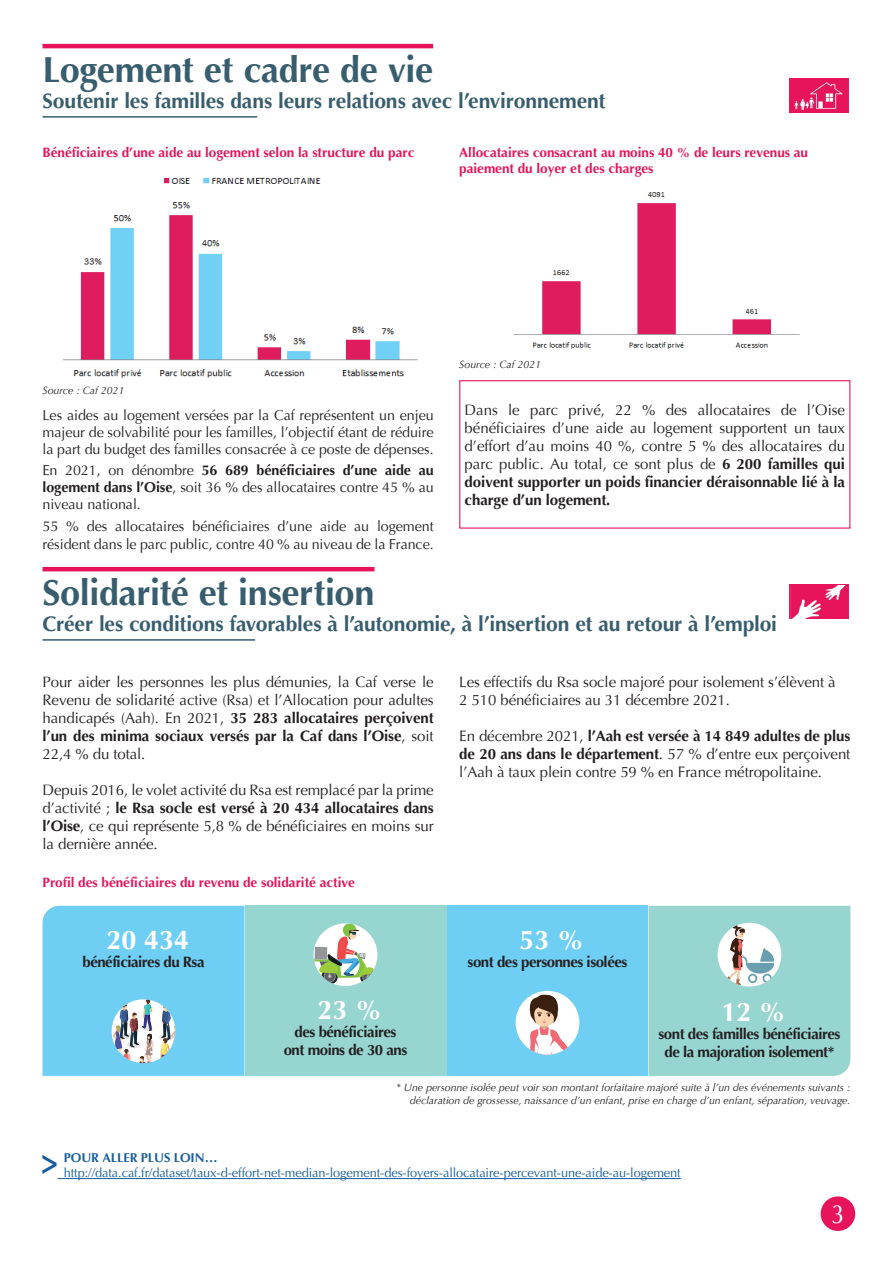
<style>
.page{position:relative;width:893px;height:1263px;background:#fff}
.page>*{position:absolute;margin:0;border:0;box-sizing:border-box;transform-origin:0 0}
.t1{font:700 37.2px "Optima";color:#175d9e;scale:.75 1}
.t2{font:700 36px "Optima";letter-spacing:-.01em;color:#375d6e}
.t3{font:700 27px "Optima";color:#fff}
.t4{font:26.4px "CG Omega";color:#fff;scale:.91 1}
.t5{font:700 21px "Optima";letter-spacing:-.005em;color:#375d6e}
.t6{font:15px/18px "Optima";letter-spacing:-.005em;color:#231f20;text-align:justify}
.t7{font:700 15px/18px "Optima";letter-spacing:-.03em;color:#231f20;text-align:center}
.t8{font:14.25px/17.1px "Optima";letter-spacing:-.005em;color:#231f20;text-align:justify}
.t9{font:700 13.5px/16.2px "Optima";color:#e7135b}
.t10{font:12.75px "Optima";letter-spacing:-.005em;color:#175d9e}
.t11{font:700 12.75px "Optima";letter-spacing:-.005em;color:#175d9e}
.t12{font:italic 10.5px/12.6px "Optima";color:#231f20;text-align:right}
.s1{font-weight:700}
</style>
<div class="page">
<div style="left:821px;top:1196px;width:34px;height:35px;background:#e7135b;border-radius:50%"></div>
<div style="left:459px;top:380px;width:391px;height:149px;border:1px solid #e7185c"></div>
<hr style="left:43px;top:44px;width:390px;height:4px;background:#e7135b">
<hr style="left:43px;top:116px;width:214px;height:2px;background:#375d6e">
<div style="left:787px;top:76px;width:63px;height:38px;background:linear-gradient(to right,#e7135b,#e7135b)"></div>
<div style="left:789px;top:78px;width:59px;height:34px;background:#e7135b"></div>
<img style="left:794px;top:82px;width:49px;height:28px">
<hr style="left:43px;top:567px;width:331px;height:4px;background:#e7135b">
<hr style="left:43px;top:639px;width:212px;height:2px;background:#375d6e">
<div style="left:787px;top:583px;width:63px;height:38px;background:linear-gradient(to right,#fff,#fff)"></div>
<div style="left:789px;top:585px;width:59px;height:34px;background:#e33270"></div>
<img style="left:791px;top:585px;width:56px;height:34px">
<img style="left:62px;top:177px;width:356px;height:201px">
<div style="left:446px;top:906px;width:202px;height:170px;background:#6fcef4"></div>
<div style="left:244px;top:906px;width:202px;height:170px;background:#96d5d0"></div>
<svg style="left:43px;top:906px;width:201px;height:170px"></svg>
<div style="left:516px;top:991px;width:63px;height:63px;background:#fff;border-radius:50%"></div>
<svg style="left:528px;top:994px;width:51px;height:60px"></svg>
<hr style="left:314px;top:959px;width:14px;height:3px;background:#80c241">
<div style="left:315px;top:947px;width:12px;height:13px;background:#939696"></div>
<svg style="left:319px;top:923px;width:58px;height:63px"></svg>
<svg style="left:648px;top:906px;width:202px;height:170px"></svg>
<img style="left:513px;top:192px;width:287px;height:157px">
<hr style="left:58px;top:1178px;width:623px;height:1px;background:#175d9e">
<h2 class="t2" style="left:43px;top:50px;width:392px">Logement et cadre de vie</h2>
<h3 class="t5" style="left:43px;top:88px;width:564px">Soutenir les familles dans leurs relations avec l’environnement</h3>
<p class="t9" style="left:43px;top:145px;width:373px">Bénéficiaires d’une aide au logement selon la structure du parc</p>
<p class="t9" style="left:459px;top:145px;width:350px">Allocataires consacrant au moins 40 % de leurs revenus au paiement du loyer et des charges</p>
<p class="t12" style="left:43px;top:384px;width:83px">Source : Caf 2021</p>
<p class="t8" style="left:43px;top:406px;width:393px">Les aides au logement versées par la Caf représentent un enjeu majeur de solvabilité pour les familles, l’objectif étant de réduire la part du budget des familles consacrée à ce poste de dépenses.</p>
<p class="t8" style="left:43px;top:462px;width:393px">En 2021, on dénombre <span class="s1">56 689 bénéficiaires d’une aide au logement dans l’Oise</span>, soit 36 % des allocataires contre 45 % au niveau national.</p>
<p class="t8" style="left:43px;top:517px;width:393px;line-height:18px">55 % des allocataires bénéficiaires d’une aide au logement résident dans le parc public, contre 40 % au niveau de la France.</p>
<p class="t12" style="left:459px;top:358px;width:83px">Source : Caf 2021</p>
<p class="t6" style="left:465px;top:401px;width:382px">Dans le parc privé, 22 % des allocataires de l’Oise bénéficiaires d’une aide au logement supportent un taux d’effort d’au moins 40 %, contre 5 % des allocataires du parc public. Au total, ce sont plus de <span class="s1">6 200 familles qui doivent supporter un poids financier déraisonnable lié à la charge d’un logement.</span></p>
<h2 class="t2" style="left:43px;top:573px;width:333px">Solidarité et insertion</h2>
<h3 class="t5" style="left:43px;top:611px;width:736px">Créer les conditions favorables à l’autonomie, à l’insertion et au retour à l’emploi</h3>
<p class="t6" style="left:43px;top:674px;width:393px">Pour aider les personnes les plus démunies, la Caf verse le Revenu de solidarité active (Rsa) et l’Allocation pour adultes handicapés (Aah). En 2021, <span class="s1">35 283 allocataires perçoivent l’un des minima sociaux versés par la Caf dans l’Oise</span>, soit 22,4 % du total.</p>
<p class="t6" style="left:43px;top:782px;width:393px">Depuis 2016, le volet activité du Rsa est remplacé par la prime d’activité ; <span class="s1">le Rsa socle est versé à 20 434 allocataires dans l’Oise</span>, ce qui représente 5,8 % de bénéficiaires en moins sur la dernière année.</p>
<p class="t9" style="left:43px;top:874px;width:314px">Profil des bénéficiaires du revenu de solidarité active</p>
<h3 class="t3" style="left:106px;top:925px;width:84px">20 434</h3>
<p class="t7" style="left:82px;top:954px;width:124px">bénéficiaires du Rsa</p>
<p class="t6" style="left:459px;top:674px;width:378px">Les effectifs du Rsa socle majoré pour isolement s’élèvent à<br>2 510 bénéficiaires au 31 décembre 2021.</p>
<p class="t6" style="left:459px;top:728px;width:393px">En décembre 2021, <span class="s1">l’Aah est versée à 14 849 adultes de plus de 20 ans dans le département</span>. 57 % d’entre eux perçoivent l’Aah à taux plein contre 59 % en France métropolitaine.</p>
<h3 class="t3" style="left:519px;top:925px;width:66px">53 %</h3>
<p class="t7" style="left:468px;top:954px;width:161px">sont des personnes isolées</p>
<h3 class="t3" style="left:317px;top:994px;width:66px">23 %</h3>
<p class="t7" style="left:284px;top:1023px;width:125px">des bénéficiaires ont moins de 30 ans</p>
<h3 class="t3" style="left:721px;top:996px;width:66px">12 %</h3>
<p class="t7" style="left:658px;top:1025px;width:183px">sont des familles bénéficiaires de la majoration isolement*</p>
<p class="t12" style="left:396px;top:1082px;width:456px">* Une personne isolée peut voir son montant forfaitaire majoré suite à l’un des événements suivants : déclaration de grossesse, naissance d’un enfant, prise en charge d’un enfant, séparation, veuvage.</p>
<h1 class="t1" style="left:41px;top:1140px;width:24px">&gt;</h1>
<p class="t11" style="left:64px;top:1150px;width:155px">POUR ALLER PLUS LOIN…</p>
<p class="t10" style="left:64px;top:1165px;width:618px">http://data.caf.fr/dataset/taux-d-effort-net-median-logement-des-foyers-allocataire-percevant-une-aide-au-logement</p>
<h3 class="t4" style="left:831px;top:1198px;width:16px">3</h3>
</div>
